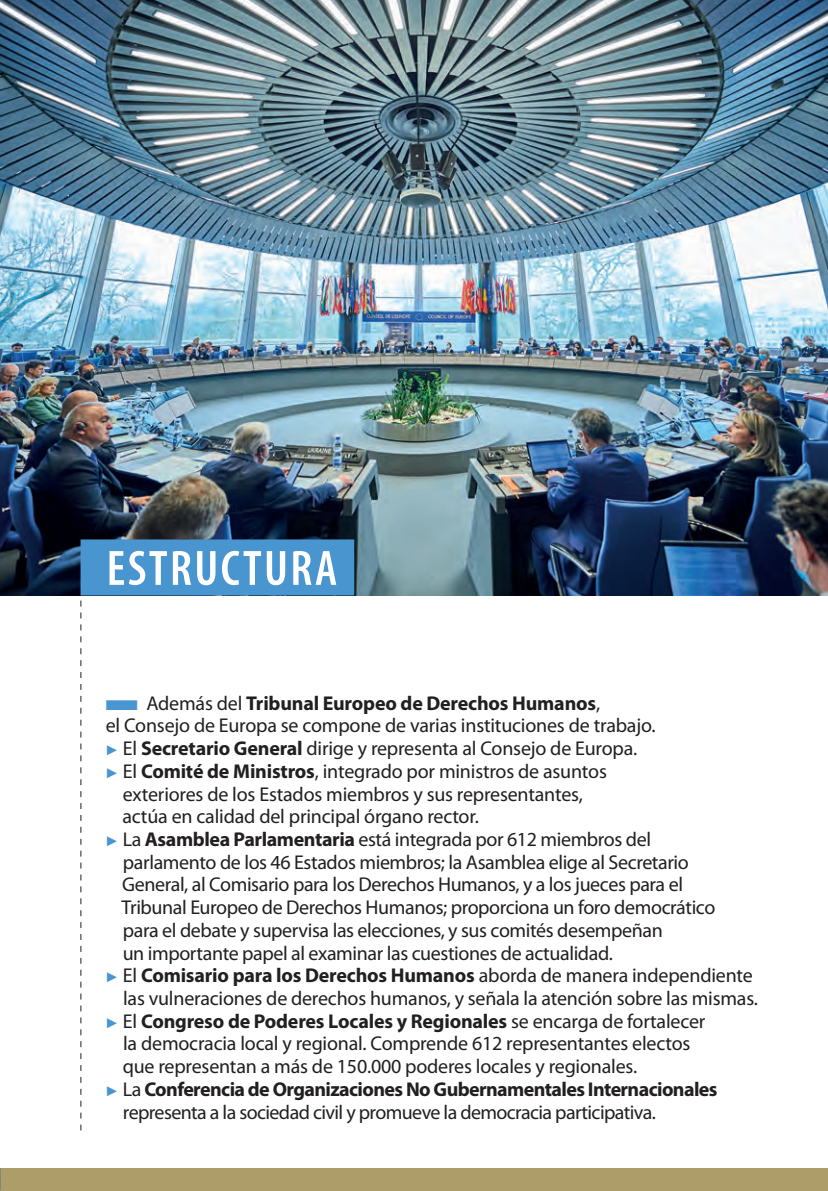
<style>
.page{position:relative;width:828px;height:1191px;background:#fff}
.page>*{position:absolute;margin:0;border:0;box-sizing:border-box;transform-origin:0 0}
.t1{font:600 condensed 50px "Myriad Pro";letter-spacing:.045em;color:#fff}
.t2{font:20px "Myriad Pro";letter-spacing:-.02em;color:#231f20}
.t3{font:700 20px "Myriad Pro";letter-spacing:-.01em;color:#231f20}
.t4{font:700 20px "Myriad Pro";letter-spacing:-.03em;color:#231f20}
.s1{color:#4895d0}
.s2{font-weight:400}
.s3{font-family:"Arial";font-size:14px;color:#4895d0}
.s4{font-weight:700}
.s5{font-family:"Arial";font-weight:400;font-size:14px;color:#4895d0}
</style>
<div class="page">
<svg style="left:80px;top:600px;width:1px;height:530px"></svg>
<div style="left:0;top:1168px;width:828px;height:23px;background:#ac9d69"></div>
<img style="left:0;top:0;width:828px;height:595px">
<div style="left:81px;top:539px;width:273px;height:56px;background:#4895d0"></div>
<h1 class="t1" style="left:107px;top:537px;width:232px">ESTRUCTURA</h1>
<p class="t3" style="left:105px;top:690px;width:497px"><span class="s1">■</span> <span class="s2">Además del</span> Tribunal Europeo de Derechos Humanos<span class="s2">,</span></p>
<p class="t2" style="left:106px;top:713px;width:551px">el Consejo de Europa se compone de varias instituciones de trabajo.</p>
<p class="t2" style="left:105px;top:736px;width:534px"><span class="s3">►</span> El <span class="s4">Secretario General</span> dirige y representa al Consejo de Europa.</p>
<p class="t2" style="left:105px;top:759px;width:503px"><span class="s3">►</span> El <span class="s4">Comité de Ministros</span>, integrado por ministros de asuntos</p>
<p class="t2" style="left:123px;top:781px;width:462px">exteriores de los Estados miembros y sus representantes,</p>
<p class="t2" style="left:122px;top:804px;width:358px">actúa en calidad del principal órgano rector.</p>
<p class="t2" style="left:105px;top:827px;width:547px"><span class="s3">►</span> La <span class="s4">Asamblea Parlamentaria</span> está integrada por 612 miembros del</p>
<p class="t2" style="left:123px;top:849px;width:567px">parlamento de los 46 Estados miembros; la Asamblea elige al Secretario</p>
<p class="t2" style="left:122px;top:872px;width:562px">General, al Comisario para los Derechos Humanos, y a los jueces para el</p>
<p class="t2" style="left:121px;top:895px;width:595px">Tribunal Europeo de Derechos Humanos; proporciona un foro democrático</p>
<p class="t2" style="left:123px;top:917px;width:541px">para el debate y supervisa las elecciones, y sus comités desempeñan</p>
<p class="t2" style="left:123px;top:940px;width:492px">un importante papel al examinar las cuestiones de actualidad.</p>
<p class="t3" style="left:105px;top:962px;width:649px"><span class="s5">►</span> <span class="s2">El</span> Comisario para los Derechos Humanos <span class="s2">aborda de manera independiente</span></p>
<p class="t2" style="left:123px;top:986px;width:636px">las vulneraciones de derechos humanos, y señala la atención sobre las mismas.</p>
<p class="t3" style="left:105px;top:1008px;width:602px"><span class="s5">►</span> <span class="s2">El</span> Congreso de Poderes Locales y Regionales <span class="s2">se encarga de fortalecer</span></p>
<p class="t2" style="left:123px;top:1031px;width:569px">la democracia local y regional. Comprende 612 representantes electos</p>
<p class="t2" style="left:123px;top:1054px;width:516px">que representan a más de 150.000 poderes locales y regionales.</p>
<p class="t4" style="left:105px;top:1076px;width:614px"><span class="s5">►</span> <span class="s2">La</span> Conferencia de Organizaciones No Gubernamentales Internacionales</p>
<p class="t2" style="left:123px;top:1099px;width:534px">representa a la sociedad civil y promueve la democracia participativa.</p>
</div>
